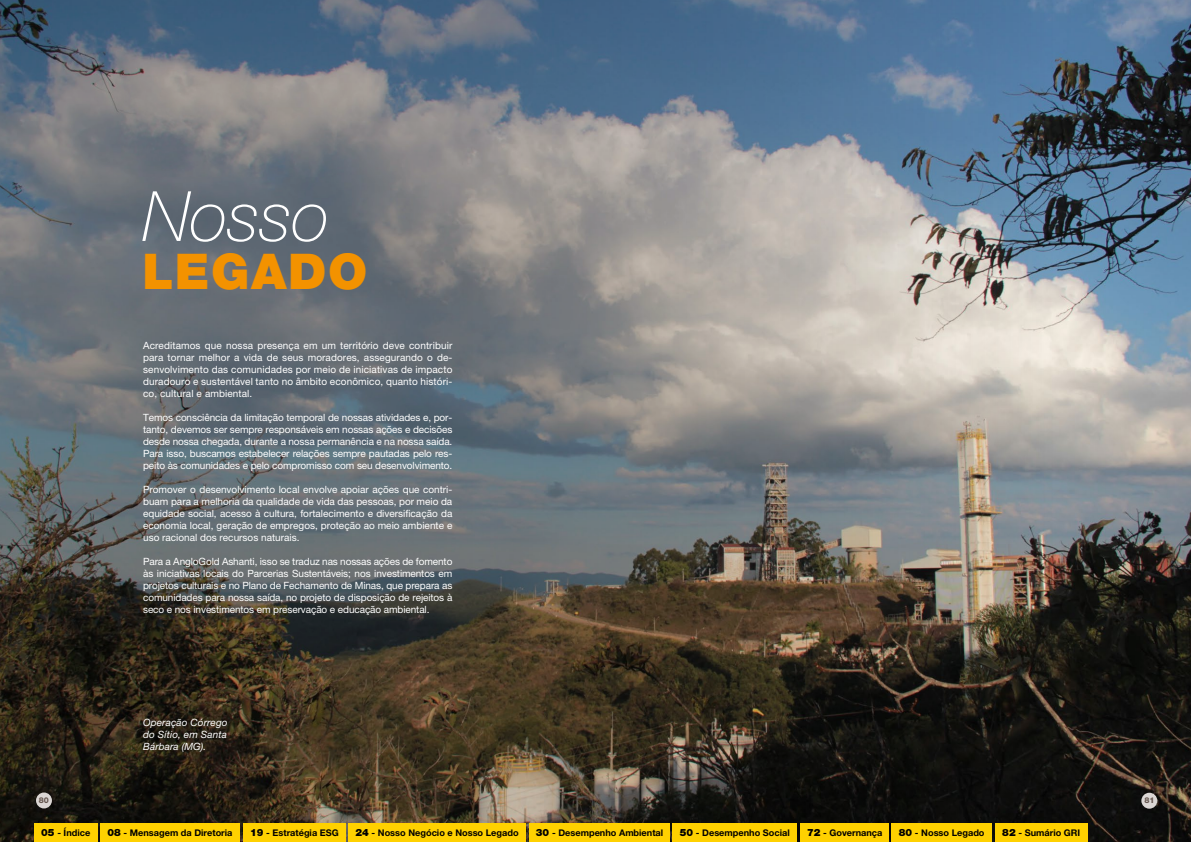
<style>
.page{position:relative;width:1191px;height:842px;background:#fff}
.page>*{position:absolute;margin:0;border:0;box-sizing:border-box;transform-origin:0 0}
.t1{font:italic 100 69.5px "Helvetica Neue LT Pro";color:#fff}
.t2{font:900 49.3px "Helvetica Neue LT Pro";letter-spacing:.03em;color:#f39200}
.t3{font:10px/12px "Helvetica Neue LT Pro";letter-spacing:-.005em;color:#fff;text-align:justify}
.t4{font:italic 10px/12px "Helvetica Neue LT Pro";letter-spacing:.01em;color:#fff;text-align:justify}
.t5{font:700 9.2px "Helvetica Neue LT Pro";color:#000}
.t6{font:800 8px "Helvetica Neue LT Pro";color:#63544d}
.s1{font-weight:900;font-size:10px}
</style>
<div class="page">
<img style="left:0;top:0;width:1191px;height:842px">
<div style="left:36px;top:792px;width:16px;height:16px;background:#dbd6d4;border-radius:50%"></div>
<div style="left:1141px;top:793px;width:16px;height:16px;background:#dbd6d4;border-radius:50%"></div>
<div style="left:34px;top:823px;width:63px;height:19px;background:#ffd100"></div>
<div style="left:100px;top:823px;width:140px;height:19px;background:#ffd100"></div>
<div style="left:529px;top:823px;width:141px;height:19px;background:#ffd100"></div>
<div style="left:672px;top:823px;width:125px;height:19px;background:#ffd100"></div>
<div style="left:800px;top:823px;width:88px;height:19px;background:#ffd100"></div>
<div style="left:891px;top:823px;width:101px;height:19px;background:#ffd100"></div>
<div style="left:995px;top:823px;width:92px;height:19px;background:#ffd100"></div>
<div style="left:243px;top:823px;width:102px;height:19px;background:#ffd100"></div>
<div style="left:348px;top:823px;width:178px;height:19px;background:#ffd100"></div>
<h1 class="t1" style="left:142px;top:177px;width:188px">Nosso</h1>
<h2 class="t2" style="left:142px;top:242px;width:226px">LEGADO</h2>
<p class="t3" style="left:143px;top:339px;width:311px">Acreditamos que nossa presença em um território deve contribuir para tornar melhor a vida de seus moradores, assegurando o de&shy;senvolvimento das comunidades por meio de iniciativas de impacto duradouro e sustentável tanto no âmbito econômico, quanto históri&shy;co, cultural e ambiental.</p>
<p class="t3" style="left:143px;top:411px;width:311px">Temos consciência da limitação temporal de nossas atividades e, por&shy;tanto, devemos ser sempre responsáveis em nossas ações e decisões desde nossa chegada, durante a nossa permanência e na nossa saída.<br>Para isso, buscamos estabelecer relações sempre pautadas pelo res&shy;peito às comunidades e pelo compromisso com seu desenvolvimento.</p>
<p class="t3" style="left:143px;top:483px;width:311px">Promover o desenvolvimento local envolve apoiar ações que contri&shy;buam para a melhoria da qualidade de vida das pessoas, por meio da equidade social, acesso à cultura, fortalecimento e diversificação da economia local, geração de empregos, proteção ao meio ambiente e uso racional dos recursos naturais.</p>
<p class="t3" style="left:143px;top:555px;width:311px">Para a AngloGold Ashanti, isso se traduz nas nossas ações de fomento às iniciativas locais do Parcerias Sustentáveis; nos investimentos em projetos culturais e no Plano de Fechamento de Minas, que prepara as comunidades para nossa saída, no projeto de disposição de rejeitos à seco e nos investimentos em preservação e educação ambiental.</p>
<p class="t6" style="left:39px;top:796px;width:12px">80</p>
<p class="t4" style="left:143px;top:716px;width:86px">Operação Córrego do Sítio, em Santa Bárbara (MG).</p>
<p class="t5" style="left:41px;top:827px;width:51px"><span class="s1">05</span> - Índice</p>
<p class="t5" style="left:107px;top:827px;width:127px"><span class="s1">08</span> - Mensagem da Diretoria</p>
<p class="t5" style="left:250px;top:827px;width:90px"><span class="s1">19</span> - Estratégia ESG</p>
<p class="t5" style="left:355px;top:827px;width:165px"><span class="s1">24</span> - Nosso Negócio e Nosso Legado</p>
<p class="t5" style="left:536px;top:827px;width:129px"><span class="s1">30</span> - Desempenho Ambiental</p>
<p class="t5" style="left:680px;top:827px;width:111px"><span class="s1">50</span> - Desempenho Social</p>
<p class="t5" style="left:807px;top:827px;width:77px"><span class="s1">72</span> - Governança</p>
<p class="t5" style="left:898px;top:827px;width:87px"><span class="s1">80</span> - Nosso Legado</p>
<p class="t5" style="left:1002px;top:827px;width:79px"><span class="s1">82</span> - Sumário GRI</p>
<p class="t6" style="left:1144px;top:796px;width:12px">81</p>
</div>
